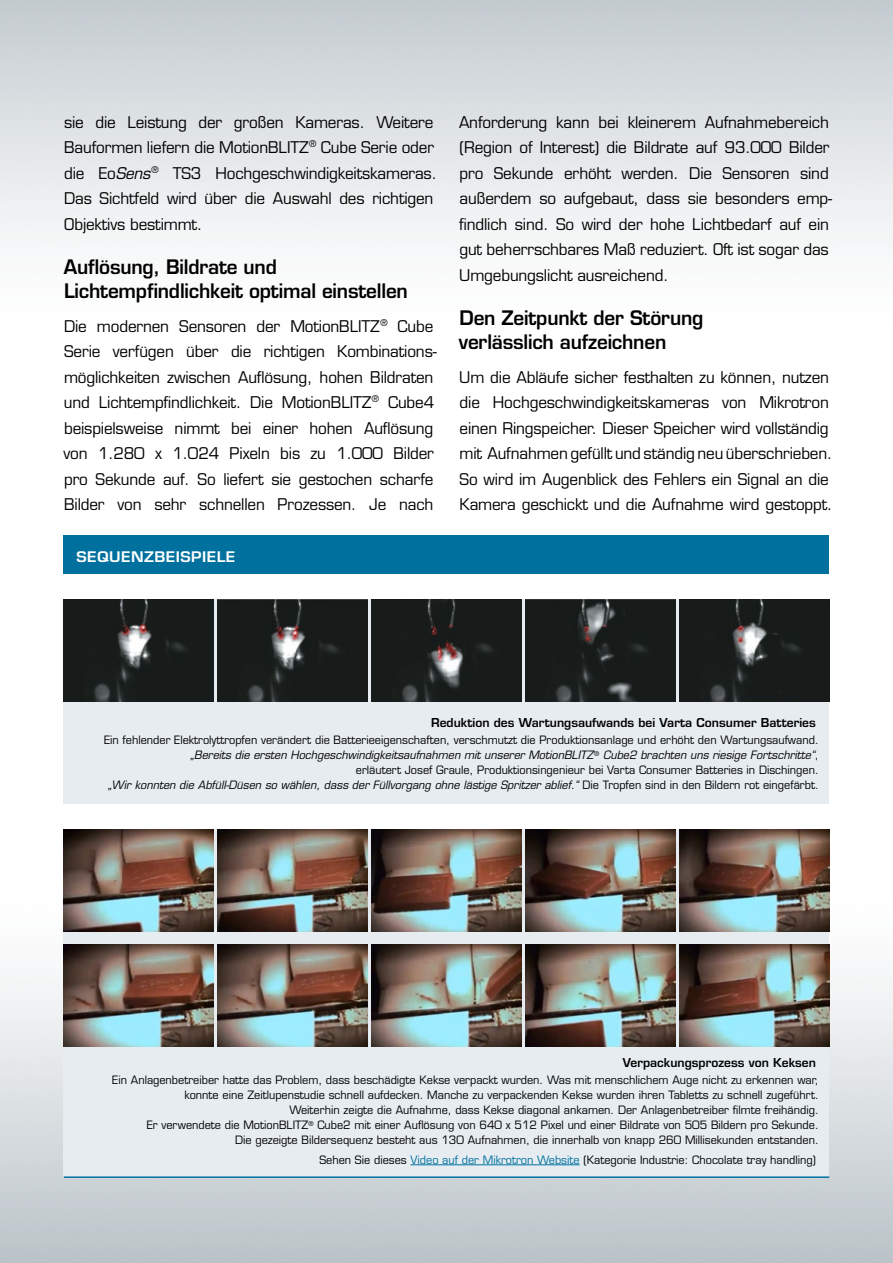
<style>
.page{position:relative;width:893px;height:1263px;background:#fff}
.page>*{position:absolute;margin:0;border:0;box-sizing:border-box;transform-origin:0 0}
.cs_head-2{font:600 19.5px/23.4px "Eurostile";letter-spacing:-.01em;color:#000}
.cs_copy{font:15.75px/25.5px "Eurostile";letter-spacing:-.01em;color:#000}
.cs_rubrik-head{font:600 14.25px "Eurostile";letter-spacing:.03em;color:#fff;scale:1.07 1}
.cs_bu-title-fit{font:600 12px "Eurostile";color:#000}
.cs_bu-fit-middle{font:11.25px/15px "Eurostile";color:#000;text-align:right}
.cs_bu-fit{font:11.25px "Eurostile";color:#000}
.s1{font-style:italic}
.s2{color:#00719f}
</style>
<div class="page">
<img style="left:0;top:0;width:893px;height:1263px">
<div style="left:64px;top:557px;width:765px;height:608px;background:#fff"></div>
<div style="left:64px;top:536px;width:765px;height:38px;background:#00719f"></div>
<div style="left:64px;top:829px;width:765px;height:349px;background:#e6ecf0"></div>
<hr style="left:64px;top:1176px;width:765px;height:2px;background:#00719f">
<hr style="left:411px;top:1164px;width:169px;height:1px;background:#00719f">
<div style="left:64px;top:600px;width:765px;height:204px;background:#e6ecf0"></div>
<img style="left:64px;top:600px;width:149px;height:102px">
<img style="left:679px;top:600px;width:150px;height:102px">
<img style="left:526px;top:600px;width:149px;height:102px">
<img style="left:372px;top:600px;width:149px;height:102px">
<img style="left:218px;top:600px;width:149px;height:102px">
<img style="left:64px;top:829px;width:149px;height:102px">
<img style="left:679px;top:829px;width:150px;height:102px">
<img style="left:526px;top:829px;width:149px;height:102px">
<img style="left:372px;top:829px;width:149px;height:102px">
<img style="left:218px;top:829px;width:149px;height:102px">
<img style="left:64px;top:944px;width:149px;height:102px">
<img style="left:679px;top:944px;width:150px;height:102px">
<img style="left:526px;top:944px;width:149px;height:102px">
<img style="left:372px;top:944px;width:149px;height:102px">
<img style="left:218px;top:944px;width:149px;height:102px">
<p class="cs_copy" style="left:64px;top:109px;width:374px">sie die Leistung der großen Kameras. Weitere Bauformen liefern die MotionBLITZ<sup>®</sup> Cube Serie oder die Eo<span class="s1">Sens</span><sup>®</sup> TS3 Hochgeschwindigkeitskameras.<br>Das Sichtfeld wird über die Auswahl des richtigen Objektivs bestimmt.</p>
<p class="cs_head-2" style="left:64px;top:255px;width:346px">Auflösung, Bildrate und<br>Lichtempfindlichkeit optimal einstellen</p>
<p class="cs_copy" style="left:64px;top:313px;width:375px">Die modernen Sensoren der MotionBLITZ<sup>®</sup> Cube Serie verfügen über die richtigen Kombinations&shy;möglichkeiten zwischen Auflösung, hohen Bildraten und Lichtempfindlichkeit. Die MotionBLITZ<sup>®</sup> Cube4 beispielsweise nimmt bei einer hohen Auflösung von 1.280 x 1.024 Pixeln bis zu 1.000 Bilder pro Sekunde auf. So liefert sie gestochen scharfe Bilder von sehr schnellen Prozessen. Je nach</p>
<p class="cs_rubrik-head" style="left:77px;top:548px;width:150px">SEQUENZBEISPIELE</p>
<p class="cs_copy" style="left:459px;top:109px;width:375px">Anforderung kann bei kleinerem Aufnahmebereich (Region of Interest) die Bildrate auf 93.000 Bilder pro Sekunde erhöht werden. Die Sensoren sind außerdem so aufgebaut, dass sie besonders emp&shy;findlich sind. So wird der hohe Lichtbedarf auf ein gut beherrschbares Maß reduziert. Oft ist sogar das Umgebungslicht ausreichend.</p>
<p class="cs_head-2" style="left:459px;top:306px;width:246px">Den Zeitpunkt der Störung verlässlich aufzeichnen</p>
<p class="cs_copy" style="left:459px;top:364px;width:375px">Um die Abläufe sicher festhalten zu können, nutzen die Hochgeschwindigkeitskameras von Mikrotron einen Ringspeicher. Dieser Speicher wird vollständig mit Aufnahmen gefüllt und ständig neu überschrieben.<br>So wird im Augenblick des Fehlers ein Signal an die Kamera geschickt und die Aufnahme wird gestoppt.</p>
<p class="cs_bu-title-fit" style="left:431px;top:715px;width:386px">Reduktion des Wartungsaufwands bei Varta Consumer Batteries</p>
<p class="cs_bu-fit-middle" style="left:104px;top:733px;width:716px">Ein fehlender Elektrolyttropfen verändert die Batterieeigenschaften, verschmutzt die Produktionsanlage und erhöht den Wartungsaufwand. <span class="s1">„Bereits die ersten Hochgeschwindigkeitsaufnahmen mit unserer MotionBLITZ</span><sup>®</sup> <span class="s1">Cube2 brachten uns riesige Fortschritte“</span>,<br>erläutert Josef Graule, Produktionsingenieur bei Varta Consumer Batteries in Dischingen.<br><span class="s1">„Wir konnten die Abfüll-Düsen so wählen, dass der Füllvorgang ohne lästige Spritzer ablief.“</span> Die Tropfen sind in den Bildern rot eingefärbt.</p>
<p class="cs_bu-title-fit" style="left:623px;top:1055px;width:195px">Verpackungsprozess von Keksen</p>
<p class="cs_bu-fit-middle" style="left:112px;top:1073px;width:708px">Ein Anlagenbetreiber hatte das Problem, dass beschädigte Kekse verpackt wurden. Was mit menschlichem Auge nicht zu erkennen war, konnte eine Zeitlupenstudie schnell aufdecken. Manche zu verpackenden Kekse wurden ihren Tabletts zu schnell zugeführt.<br>Weiterhin zeigte die Aufnahme, dass Kekse diagonal ankamen. Der Anlagenbetreiber filmte freihändig.<br>Er verwendete die MotionBLITZ<sup>®</sup> Cube2 mit einer Auflösung von 640 x 512 Pixel und einer Bildrate von 505 Bildern pro Sekunde.<br>Die gezeigte Bildersequenz besteht aus 130 Aufnahmen, die innerhalb von knapp 260 Millisekunden entstanden.</p>
<p class="cs_bu-fit" style="left:319px;top:1153px;width:498px">Sehen Sie dieses <span class="s2">Video auf der Mikrotron Website</span> (Kategorie Industrie: Chocolate tray handling)</p>
</div>
